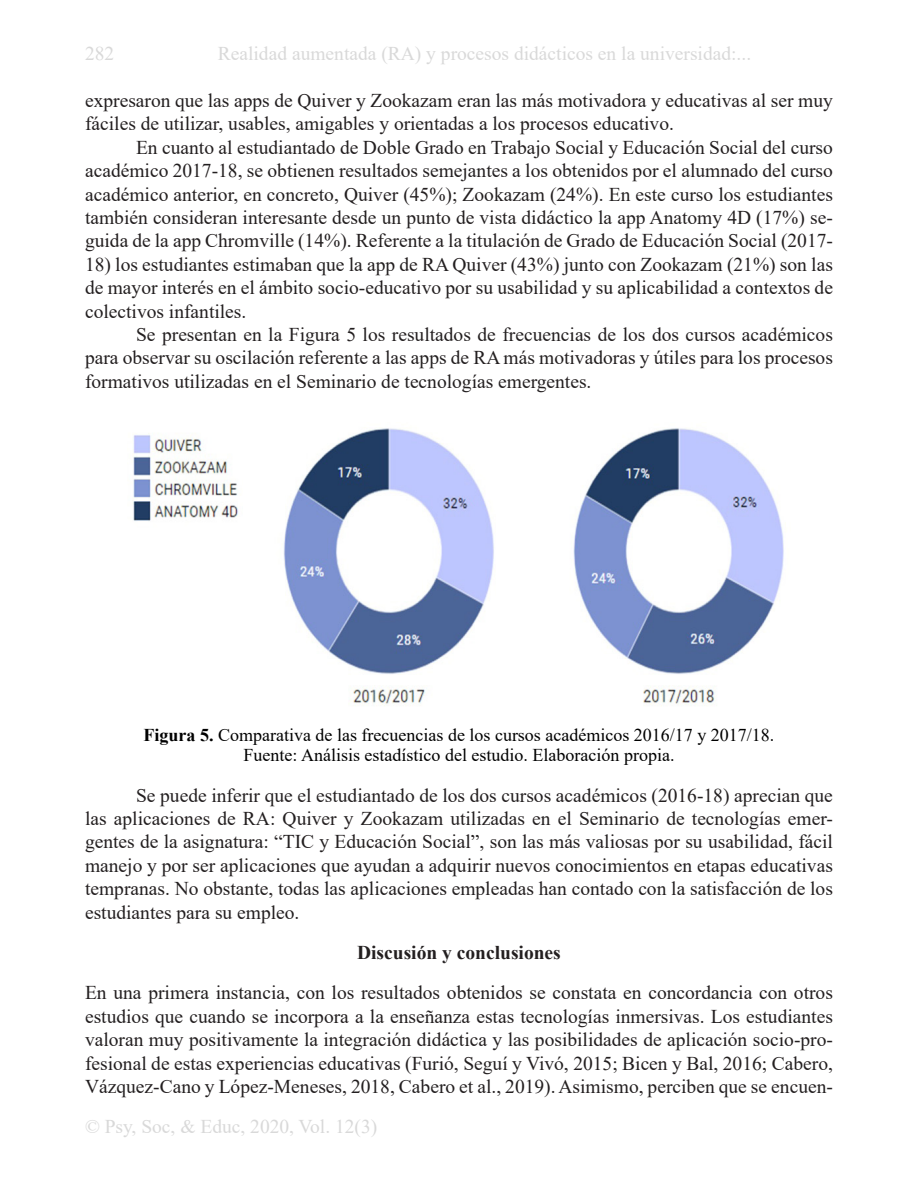
<style>
.page{position:relative;width:918px;height:1188px;background:#fff}
.page>*{position:absolute;margin:0;border:0;box-sizing:border-box;transform-origin:0 0}
.PARRAFOS{font:19.5px/23.4px "Times New Roman";color:#231f20;text-align:justify}
.PARRAFOS_sin_sangrar{font:19.5px/23.4px "Times New Roman";color:#231f20;text-align:justify}
.t1{font:19.5px "Times New Roman";color:#d9d9d9}
.TILULO_1{font:700 19.5px "Times New Roman";color:#231f20}
.TITULO_TABLA{font:18px/19.8px "Times New Roman";color:#000;text-align:center}
.s1{font-weight:700}
</style>
<div class="page">
<img style="left:133px;top:428px;width:651px;height:278px">
<p class="t1" style="left:85px;top:40px;width:31px">282</p>
<p class="t1" style="left:218px;top:40px;width:535px">Realidad aumentada (RA) y procesos didácticos en la universidad:...</p>
<p class="PARRAFOS" style="left:85px;top:88px;width:749px">expresaron que las apps de Quiver y Zookazam eran las más motivadora y educativas al ser muy fáciles de utilizar, usables, amigables y orientadas a los procesos educativo.</p>
<p class="PARRAFOS" style="left:85px;top:135px;width:749px;text-indent:51px">En cuanto al estudiantado de Doble Grado en Trabajo Social y Educación Social del curso académico 2017-18, se obtienen resultados semejantes a los obtenidos por el alumnado del curso académico anterior, en concreto, Quiver (45%); Zookazam (24%). En este curso los estudiantes también consideran interesante desde un punto de vista didáctico la app Anatomy 4D (17%) se&shy;guida de la app Chromville (14%). Referente a la titulación de Grado de Educación Social (2017-</p>
<p class="PARRAFOS" style="left:85px;top:252px;width:749px">18) los estudiantes estimaban que la app de RA Quiver (43%) junto con Zookazam (21%) son las de mayor interés en el ámbito socio-educativo por su usabilidad y su aplicabilidad a contextos de colectivos infantiles.</p>
<p class="PARRAFOS" style="left:85px;top:322px;width:749px;text-indent:51px">Se presentan en la Figura 5 los resultados de frecuencias de los dos cursos académicos para observar su oscilación referente a las apps de RA más motivadoras y útiles para los procesos formativos utilizadas en el Seminario de tecnologías emergentes.</p>
<p class="TITULO_TABLA" style="left:144px;top:725px;width:632px"><span class="s1">Figura 5.</span> Comparativa de las frecuencias de los cursos académicos 2016/17 y 2017/18.<br>Fuente: Análisis estadístico del estudio. Elaboración propia.</p>
<p class="PARRAFOS" style="left:85px;top:783px;width:749px;text-indent:51px">Se puede inferir que el estudiantado de los dos cursos académicos (2016-18) aprecian que las aplicaciones de RA: Quiver y Zookazam utilizadas en el Seminario de tecnologías emer&shy;gentes de la asignatura: “TIC y Educación Social”, son las más valiosas por su usabilidad, fácil manejo y por ser aplicaciones que ayudan a adquirir nuevos conocimientos en etapas educativas tempranas. No obstante, todas las aplicaciones empleadas han contado con la satisfacción de los estudiantes para su empleo.</p>
<p class="TILULO_1" style="left:357px;top:938px;width:205px">Discusión y conclusiones</p>
<p class="PARRAFOS_sin_sangrar" style="left:85px;top:981px;width:749px">En una primera instancia, con los resultados obtenidos se constata en concordancia con otros estudios que cuando se incorpora a la enseñanza estas tecnologías inmersivas. Los estudiantes valoran muy positivamente la integración didáctica y las posibilidades de aplicación socio-pro&shy;fesional de estas experiencias educativas (Furió, Seguí y Vivó, 2015; Bicen y Bal, 2016; Cabero, Vázquez-Cano y López-Meneses, 2018, Cabero et al., 2019). Asimismo, perciben que se encuen-</p>
<p class="t1" style="left:85px;top:1113px;width:294px">© Psy, Soc, &amp; Educ, 2020, Vol. 12(3)</p>
</div>
